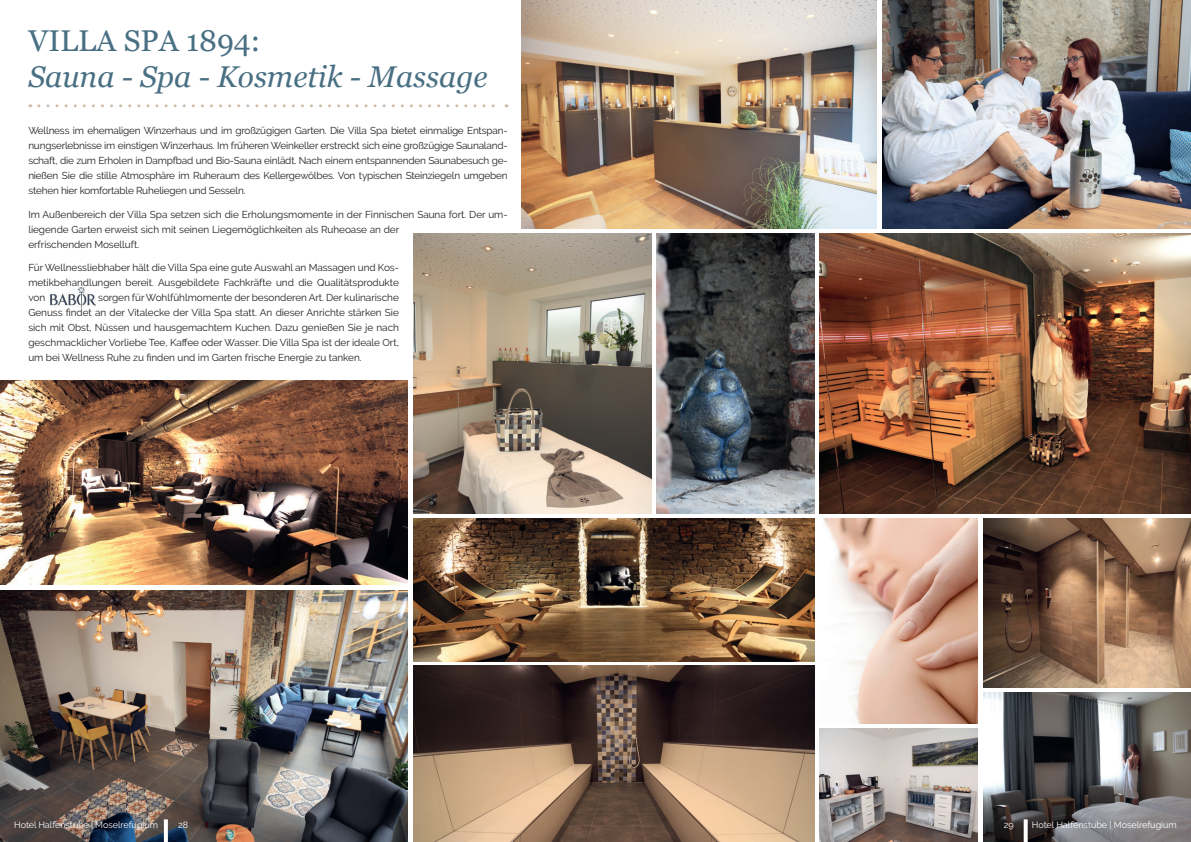
<style>
.page{position:relative;width:1191px;height:842px;background:#fff}
.page>*{position:absolute;margin:0;border:0;box-sizing:border-box;transform-origin:0 0}
.t1{font:italic 30px "Georgia";color:#496f83}
.t2{font:30px "Georgia";color:#496f83}
.t3{font:10px/15px "Raleway";letter-spacing:-.005em;color:#231f20;text-align:justify}
.t4{font:9px "Raleway";color:#fff}
</style>
<div class="page">
<img style="left:413px;top:234px;width:238px;height:280px">
<svg style="left:39px;top:104px;width:468px;height:3px"></svg>
<img style="left:413px;top:666px;width:401px;height:176px">
<img style="left:882px;top:0;width:309px;height:228px">
<img style="left:0;top:590px;width:408px;height:252px">
<img style="left:656px;top:234px;width:158px;height:280px">
<img style="left:413px;top:519px;width:401px;height:142px">
<img style="left:0;top:380px;width:408px;height:205px">
<img style="left:983px;top:692px;width:208px;height:150px">
<img style="left:819px;top:728px;width:158px;height:114px">
<img style="left:823px;top:519px;width:154px;height:204px">
<img style="left:522px;top:0;width:355px;height:228px">
<img style="left:819px;top:234px;width:372px;height:280px">
<img style="left:983px;top:519px;width:208px;height:169px">
<svg style="left:164px;top:819px;width:4px;height:23px"></svg>
<svg style="left:1023px;top:819px;width:4px;height:23px"></svg>
<img style="left:50px;top:288px;width:46px;height:19px">
<p class="t2" style="left:28px;top:19px;width:233px">VILLA SPA 1894:</p>
<p class="t1" style="left:28px;top:55px;width:461px">Sauna - Spa - Kosmetik - Massage</p>
<p class="t3" style="left:28px;top:123px;width:481px">Wellness im ehemaligen Winzerhaus und im großzügigen Garten. Die Villa Spa bietet einmalige Entspan&shy;nungserlebnisse im einstigen Winzerhaus. Im früheren Weinkeller erstreckt sich eine großzügige Saunaland&shy;schaft, die zum Erholen in Dampfbad und Bio-Sauna einlädt. Nach einem entspannenden Saunabesuch ge&shy;nießen Sie die stille Atmosphäre im Ruheraum des Kellergewölbes. Von typischen Steinziegeln umgeben stehen hier komfortable Ruheliegen und Sesseln.</p>
<p class="t3" style="left:28px;top:207px;width:481px;text-align:left">Im Außenbereich der Villa Spa setzen sich die Erholungsmomente in der Finnischen Sauna fort. Der um&shy;liegende Garten erweist sich mit seinen Liegemöglichkeiten als Ruheoase an der<br>erfrischenden Moselluft.</p>
<p class="t3" style="left:28px;top:260px;width:372px">Für Wellnessliebhaber hält die Villa Spa eine gute Auswahl an Massagen und Kos&shy;metikbehandlungen bereit. Ausgebildete Fachkräfte und die Qualitätsprodukte von</p>
<p class="t3" style="left:28px;top:290px;width:372px;text-indent:70px">sorgen für Wohlfühlmomente der besonderen Art. Der kulinarische Genuss findet an der Vitalecke der Villa Spa statt. An dieser Anrichte stärken Sie sich mit Obst, Nüssen und hausgemachtem Kuchen. Dazu genießen Sie je nach geschmacklicher Vorliebe Tee, Kaffee oder Wasser. Die Villa Spa ist der ideale Ort, um bei Wellness Ruhe zu finden und im Garten frische Energie zu tanken.</p>
<p class="t4" style="left:14px;top:819px;width:145px">Hotel Halfenstube | Moselrefugium</p>
<p class="t4" style="left:178px;top:819px;width:12px">28</p>
<p class="t4" style="left:1004px;top:819px;width:11px">29</p>
<p class="t4" style="left:1031px;top:819px;width:146px">Hotel Halfenstube | Moselrefugium</p>
</div>
